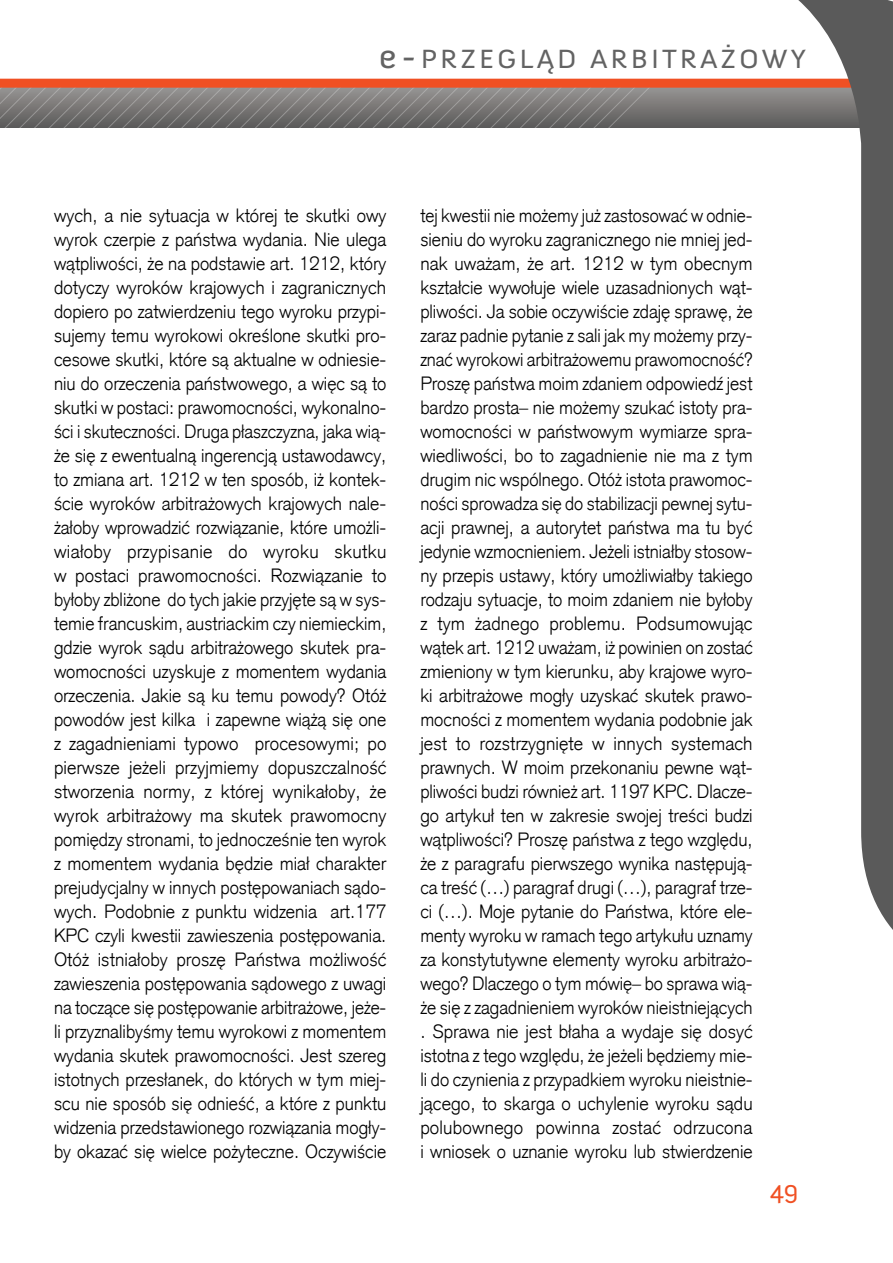
<style>
.page{position:relative;width:893px;height:1263px;background:#fff}
.page>*{position:absolute;margin:0;border:0;box-sizing:border-box;transform-origin:0 0}
.t1{font:27px "Anivers";letter-spacing:.1em;color:#636363;scale:1.1 1}
.t2{font:26.4px "Anivers";color:#f05023}
.t3{font:300 18.75px/24px "Akzidenz Grotesk CE";color:#000;text-align:justify;scale:.96 1}
.t4{font:300 18.75px/24px "Akzidenz Grotesk CE";color:#000;text-align:justify}
.s1{font-size:34.65px}
</style>
<div class="page">
<svg style="left:654px;top:88px;width:138px;height:40px;background:#777675"></svg>
<svg style="left:0;top:88px;width:654px;height:40px;background:#7b7978"></svg>
<div style="left:0;top:79px;width:893px;height:9px;background:#f05023"></div>
<svg style="left:792px;top:0;width:101px;height:930px"></svg>
<h1 class="t1" style="left:379px;top:44px;width:390px"><span class="s1">e-</span>PRZEGLĄD ARBITRAŻOWY</h1>
<p class="t4" style="left:54px;top:203px;width:334px">wych, a nie sytuacja w której te skutki owy wyrok czerpie z państwa wydania. Nie ulega wątpliwości, że na podstawie art. 1212, który dotyczy wyroków krajowych i zagranicznych dopiero po zatwierdzeniu tego wyroku przypi&shy;sujemy temu wyrokowi określone skutki pro&shy;cesowe skutki, które są aktualne w odniesie&shy;niu do orzeczenia państwowego, a więc są to skutki w postaci: prawomocności, wykonalno&shy;ści i skuteczności. Druga płaszczyzna, jaka wią&shy;że się z ewentualną ingerencją ustawodawcy, to zmiana art. 1212 w ten sposób, iż kontek&shy;ście wyroków arbitrażowych krajowych nale&shy;żałoby wprowadzić rozwiązanie, które umożli&shy;wiałoby przypisanie do wyroku skutku w postaci prawomocności. Rozwiązanie to byłoby zbliżone do tych jakie przyjęte są w sys&shy;temie francuskim, austriackim czy niemieckim, gdzie wyrok sądu arbitrażowego skutek pra&shy;womocności uzyskuje z momentem wydania orzeczenia. Jakie są ku temu powody? Otóż powodów jest kilka i zapewne wiążą się one z zagadnieniami typowo procesowymi; po pierwsze jeżeli przyjmiemy dopuszczalność stworzenia normy, z której wynikałoby, że wyrok arbitrażowy ma skutek prawomocny pomiędzy stronami, to jednocześnie ten wyrok z momentem wydania będzie miał charakter prejudycjalny w innych postępowaniach sądo&shy;wych. Podobnie z punktu widzenia art.177<br>KPC czyli kwestii zawieszenia postępowania.<br>Otóż istniałoby proszę Państwa możliwość zawieszenia postępowania sądowego z uwagi na toczące się postępowanie arbitrażowe, jeże&shy;li przyznalibyśmy temu wyrokowi z momentem wydania skutek prawomocności. Jest szereg istotnych przesłanek, do których w tym miej&shy;scu nie sposób się odnieść, a które z punktu widzenia przedstawionego rozwiązania mogły&shy;by okazać się wielce pożyteczne. Oczywiście</p>
<p class="t3" style="left:420px;top:203px;width:348px">tej kwestii nie możemy już zastosować w odnie&shy;sieniu do wyroku zagranicznego nie mniej jed&shy;nak uważam, że art. 1212 w tym obecnym kształcie wywołuje wiele uzasadnionych wąt&shy;pliwości. Ja sobie oczywiście zdaję sprawę, że zaraz padnie pytanie z sali jak my możemy przy&shy;znać wyrokowi arbitrażowemu prawomocność?<br>Proszę państwa moim zdaniem odpowiedź jest bardzo prosta– nie możemy szukać istoty pra&shy;womocności w państwowym wymiarze spra&shy;wiedliwości, bo to zagadnienie nie ma z tym drugim nic wspólnego. Otóż istota prawomoc&shy;ności sprowadza się do stabilizacji pewnej sytu&shy;acji prawnej, a autorytet państwa ma tu być jedynie wzmocnieniem. Jeżeli istniałby stosow&shy;ny przepis ustawy, który umożliwiałby takiego rodzaju sytuacje, to moim zdaniem nie byłoby z tym żadnego problemu. Podsumowując wątek art. 1212 uważam, iż powinien on zostać zmieniony w tym kierunku, aby krajowe wyro&shy;ki arbitrażowe mogły uzyskać skutek prawo&shy;mocności z momentem wydania podobnie jak jest to rozstrzygnięte w innych systemach prawnych. W moim przekonaniu pewne wąt&shy;pliwości budzi również art. 1197 KPC. Dlacze&shy;go artykuł ten w zakresie swojej treści budzi wątpliwości? Proszę państwa z tego względu, że z paragrafu pierwszego wynika następują&shy;ca treść (…) paragraf drugi (…), paragraf trze&shy;ci (…). Moje pytanie do Państwa, które ele&shy;menty wyroku w ramach tego artykułu uznamy za konstytutywne elementy wyroku arbitrażo&shy;wego? Dlaczego o tym mówię– bo sprawa wią&shy;że się z zagadnieniem wyroków nieistniejących . Sprawa nie jest błaha a wydaje się dosyć istotna z tego względu, że jeżeli będziemy mie&shy;li do czynienia z przypadkiem wyroku nieistnie&shy;jącego, to skarga o uchylenie wyroku sądu polubownego powinna zostać odrzucona i wniosek o uznanie wyroku lub stwierdzenie</p>
<h2 class="t2" style="left:770px;top:1175px;width:31px">49</h2>
</div>
